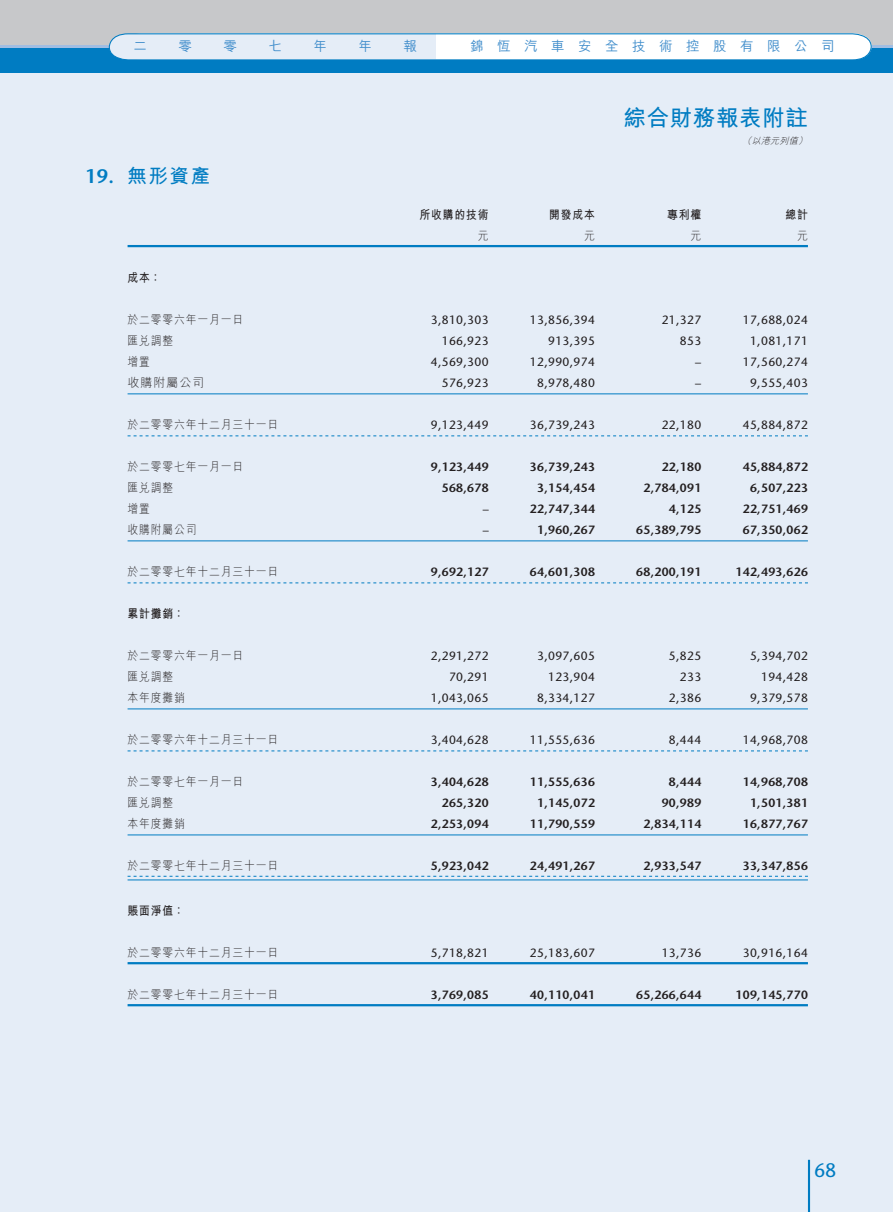
<style>
.page{position:relative;width:893px;height:1212px;background:#fff}
.page>*{position:absolute;margin:0;border:0;box-sizing:border-box;transform-origin:0 0}
.t1{font:22.5px "M Hei HK Bold B5 pc H";letter-spacing:.03em;color:#007cc2}
.t2{font:19.5px "M Hei HK Bold B5 pc H";color:#007cc2}
.t3{font:500 19.5px "Stone Sans Std";color:#007cc2}
.t4{font:13.5px "M Hei HK Medium B5 pc H";letter-spacing:1em;color:#408dcb}
.t5{font:600 12px "Stone Sans Std";letter-spacing:.03em;color:#231f20}
.t6{font:500 12px "Stone Sans Std";letter-spacing:.03em;color:#231f20}
.t7{font:12px "M Hei HK Light B5 pc H";letter-spacing:.08em;color:#231f20;scale:.9 1}
.t8{font:12px "M Hei HK Bold B5 pc H";letter-spacing:.08em;color:#231f20;scale:.9 1}
.t9{font:12px "M Hei HK Light B5 pc H";letter-spacing:.08em;color:#231f20}
.t10{font:italic 9px "M Hei HK Light B5 pc H";color:#231f20}
.s1{font-family:"Stone Sans Std";font-weight:600}
</style>
<div class="page">
<div style="left:0;top:65px;width:893px;height:1147px;background:#e5edf7"></div>
<hr style="left:808px;top:1160px;width:2px;height:52px;background:#007cc2">
<div style="left:0;top:0;width:893px;height:57px;background:#c7c8ca"></div>
<div style="left:0;top:45px;width:893px;height:27px;background:#007cc2"></div>
<hr style="left:0;top:45px;width:893px;height:3px;background:#a0bde2">
<svg style="left:108px;top:33px;width:764px;height:27px;background:#e2eef7"></svg>
<hr style="left:128px;top:245px;width:680px;height:2px;background:#007cc2">
<hr style="left:128px;top:393px;width:680px;height:1px;background:#007cc2">
<svg style="left:128px;top:435px;width:680px;height:1px"></svg>
<hr style="left:128px;top:540px;width:680px;height:1px;background:#007cc2">
<svg style="left:128px;top:582px;width:680px;height:1px"></svg>
<hr style="left:128px;top:708px;width:680px;height:1px;background:#007cc2">
<svg style="left:128px;top:750px;width:680px;height:1px"></svg>
<hr style="left:128px;top:834px;width:680px;height:1px;background:#007cc2">
<svg style="left:128px;top:876px;width:680px;height:1px"></svg>
<hr style="left:128px;top:879px;width:680px;height:1px;background:#007cc2">
<hr style="left:128px;top:962px;width:680px;height:2px;background:#007cc2">
<hr style="left:128px;top:1004px;width:680px;height:2px;background:#007cc2">
<p class="t4" style="left:134px;top:41px;width:15px">二</p>
<p class="t4" style="left:179px;top:41px;width:15px">零</p>
<p class="t4" style="left:223px;top:41px;width:15px">零</p>
<p class="t4" style="left:268px;top:41px;width:15px">七</p>
<p class="t4" style="left:313px;top:41px;width:15px">年</p>
<p class="t4" style="left:358px;top:41px;width:15px">年</p>
<p class="t4" style="left:403px;top:41px;width:15px">報</p>
<p class="t4" style="left:470px;top:41px;width:366px">錦恆汽車安全技術控股有限公司</p>
<h2 class="t2" style="left:85px;top:169px;width:127px"><span class="s1">19.</span> 無形資產</h2>
<h1 class="t1" style="left:623px;top:110px;width:186px">綜合財務報表附註</h1>
<p class="t10" style="left:742px;top:138px;width:68px">（以港元列值）</p>
<p class="t8" style="left:420px;top:210px;width:78px">所收購的技術</p>
<p class="t8" style="left:549px;top:210px;width:52px">開發成本</p>
<p class="t8" style="left:667px;top:210px;width:39px">專利權</p>
<p class="t8" style="left:785px;top:210px;width:26px">總計</p>
<p class="t7" style="left:478px;top:231px;width:13px">元</p>
<p class="t7" style="left:584px;top:231px;width:14px">元</p>
<p class="t7" style="left:690px;top:231px;width:14px">元</p>
<p class="t7" style="left:797px;top:231px;width:14px">元</p>
<p class="t8" style="left:128px;top:273px;width:39px">成本：</p>
<p class="t7" style="left:128px;top:315px;width:130px">於二零零六年一月一日</p>
<p class="t6" style="left:431px;top:315px;width:59px">3,810,303</p>
<p class="t6" style="left:530px;top:315px;width:67px">13,856,394</p>
<p class="t6" style="left:662px;top:315px;width:41px">21,327</p>
<p class="t6" style="left:743px;top:315px;width:67px">17,688,024</p>
<p class="t7" style="left:128px;top:336px;width:52px">匯兌調整</p>
<p class="t6" style="left:442px;top:336px;width:48px">166,923</p>
<p class="t6" style="left:548px;top:336px;width:48px">913,395</p>
<p class="t6" style="left:680px;top:336px;width:23px">853</p>
<p class="t6" style="left:750px;top:336px;width:59px">1,081,171</p>
<p class="t7" style="left:128px;top:357px;width:26px">增置</p>
<p class="t6" style="left:431px;top:357px;width:59px">4,569,300</p>
<p class="t6" style="left:530px;top:357px;width:67px">12,990,974</p>
<p class="t6" style="left:695px;top:357px;width:7px">–</p>
<p class="t6" style="left:743px;top:357px;width:67px">17,560,274</p>
<p class="t9" style="left:128px;top:378px;width:78px">收購附屬公司</p>
<p class="t6" style="left:442px;top:378px;width:48px">576,923</p>
<p class="t6" style="left:537px;top:378px;width:59px">8,978,480</p>
<p class="t6" style="left:695px;top:378px;width:7px">–</p>
<p class="t6" style="left:750px;top:378px;width:59px">9,555,403</p>
<p class="t7" style="left:128px;top:420px;width:169px">於二零零六年十二月三十一日</p>
<p class="t6" style="left:431px;top:420px;width:59px">9,123,449</p>
<p class="t6" style="left:530px;top:420px;width:67px">36,739,243</p>
<p class="t6" style="left:662px;top:420px;width:41px">22,180</p>
<p class="t6" style="left:743px;top:420px;width:67px">45,884,872</p>
<p class="t7" style="left:128px;top:462px;width:130px">於二零零七年一月一日</p>
<p class="t5" style="left:431px;top:462px;width:59px">9,123,449</p>
<p class="t5" style="left:530px;top:462px;width:67px">36,739,243</p>
<p class="t5" style="left:662px;top:462px;width:41px">22,180</p>
<p class="t5" style="left:743px;top:462px;width:67px">45,884,872</p>
<p class="t7" style="left:128px;top:483px;width:52px">匯兌調整</p>
<p class="t5" style="left:442px;top:483px;width:48px">568,678</p>
<p class="t5" style="left:537px;top:483px;width:59px">3,154,454</p>
<p class="t5" style="left:643px;top:483px;width:59px">2,784,091</p>
<p class="t5" style="left:750px;top:483px;width:59px">6,507,223</p>
<p class="t7" style="left:128px;top:504px;width:26px">增置</p>
<p class="t6" style="left:483px;top:504px;width:7px">–</p>
<p class="t5" style="left:530px;top:504px;width:67px">22,747,344</p>
<p class="t5" style="left:669px;top:504px;width:34px">4,125</p>
<p class="t5" style="left:743px;top:504px;width:67px">22,751,469</p>
<p class="t7" style="left:128px;top:525px;width:78px">收購附屬公司</p>
<p class="t6" style="left:483px;top:525px;width:7px">–</p>
<p class="t5" style="left:537px;top:525px;width:59px">1,960,267</p>
<p class="t5" style="left:636px;top:525px;width:67px">65,389,795</p>
<p class="t5" style="left:743px;top:525px;width:67px">67,350,062</p>
<p class="t7" style="left:128px;top:567px;width:169px">於二零零七年十二月三十一日</p>
<p class="t5" style="left:431px;top:567px;width:59px">9,692,127</p>
<p class="t5" style="left:530px;top:567px;width:67px">64,601,308</p>
<p class="t5" style="left:636px;top:567px;width:67px">68,200,191</p>
<p class="t5" style="left:736px;top:567px;width:74px">142,493,626</p>
<p class="t8" style="left:128px;top:609px;width:65px">累計攤銷：</p>
<p class="t7" style="left:128px;top:651px;width:130px">於二零零六年一月一日</p>
<p class="t6" style="left:431px;top:651px;width:59px">2,291,272</p>
<p class="t6" style="left:537px;top:651px;width:59px">3,097,605</p>
<p class="t6" style="left:669px;top:651px;width:34px">5,825</p>
<p class="t6" style="left:750px;top:651px;width:59px">5,394,702</p>
<p class="t7" style="left:128px;top:672px;width:52px">匯兌調整</p>
<p class="t6" style="left:449px;top:672px;width:41px">70,291</p>
<p class="t6" style="left:548px;top:672px;width:48px">123,904</p>
<p class="t6" style="left:680px;top:672px;width:23px">233</p>
<p class="t6" style="left:761px;top:672px;width:48px">194,428</p>
<p class="t7" style="left:128px;top:693px;width:65px">本年度攤銷</p>
<p class="t6" style="left:431px;top:693px;width:59px">1,043,065</p>
<p class="t6" style="left:537px;top:693px;width:59px">8,334,127</p>
<p class="t6" style="left:669px;top:693px;width:34px">2,386</p>
<p class="t6" style="left:750px;top:693px;width:59px">9,379,578</p>
<p class="t7" style="left:128px;top:735px;width:169px">於二零零六年十二月三十一日</p>
<p class="t6" style="left:431px;top:735px;width:59px">3,404,628</p>
<p class="t6" style="left:530px;top:735px;width:67px">11,555,636</p>
<p class="t6" style="left:669px;top:735px;width:34px">8,444</p>
<p class="t6" style="left:743px;top:735px;width:67px">14,968,708</p>
<p class="t7" style="left:128px;top:777px;width:130px">於二零零七年一月一日</p>
<p class="t5" style="left:431px;top:777px;width:59px">3,404,628</p>
<p class="t5" style="left:530px;top:777px;width:67px">11,555,636</p>
<p class="t5" style="left:669px;top:777px;width:34px">8,444</p>
<p class="t5" style="left:743px;top:777px;width:67px">14,968,708</p>
<p class="t7" style="left:128px;top:798px;width:52px">匯兌調整</p>
<p class="t5" style="left:442px;top:798px;width:48px">265,320</p>
<p class="t5" style="left:537px;top:798px;width:59px">1,145,072</p>
<p class="t5" style="left:662px;top:798px;width:41px">90,989</p>
<p class="t5" style="left:750px;top:798px;width:59px">1,501,381</p>
<p class="t7" style="left:128px;top:819px;width:65px">本年度攤銷</p>
<p class="t5" style="left:431px;top:819px;width:59px">2,253,094</p>
<p class="t5" style="left:530px;top:819px;width:67px">11,790,559</p>
<p class="t5" style="left:643px;top:819px;width:59px">2,834,114</p>
<p class="t5" style="left:743px;top:819px;width:67px">16,877,767</p>
<p class="t7" style="left:128px;top:861px;width:169px">於二零零七年十二月三十一日</p>
<p class="t5" style="left:431px;top:861px;width:59px">5,923,042</p>
<p class="t5" style="left:530px;top:861px;width:67px">24,491,267</p>
<p class="t5" style="left:643px;top:861px;width:59px">2,933,547</p>
<p class="t5" style="left:743px;top:861px;width:67px">33,347,856</p>
<p class="t8" style="left:128px;top:906px;width:65px">賬面淨值：</p>
<p class="t7" style="left:128px;top:948px;width:169px">於二零零六年十二月三十一日</p>
<p class="t6" style="left:431px;top:948px;width:59px">5,718,821</p>
<p class="t6" style="left:530px;top:948px;width:67px">25,183,607</p>
<p class="t6" style="left:662px;top:948px;width:41px">13,736</p>
<p class="t6" style="left:743px;top:948px;width:67px">30,916,164</p>
<p class="t7" style="left:128px;top:990px;width:169px">於二零零七年十二月三十一日</p>
<p class="t5" style="left:431px;top:990px;width:59px">3,769,085</p>
<p class="t5" style="left:530px;top:990px;width:67px">40,110,041</p>
<p class="t5" style="left:636px;top:990px;width:67px">65,266,644</p>
<p class="t5" style="left:736px;top:990px;width:74px">109,145,770</p>
<h2 class="t3" style="left:814px;top:1163px;width:24px">68</h2>
</div>
